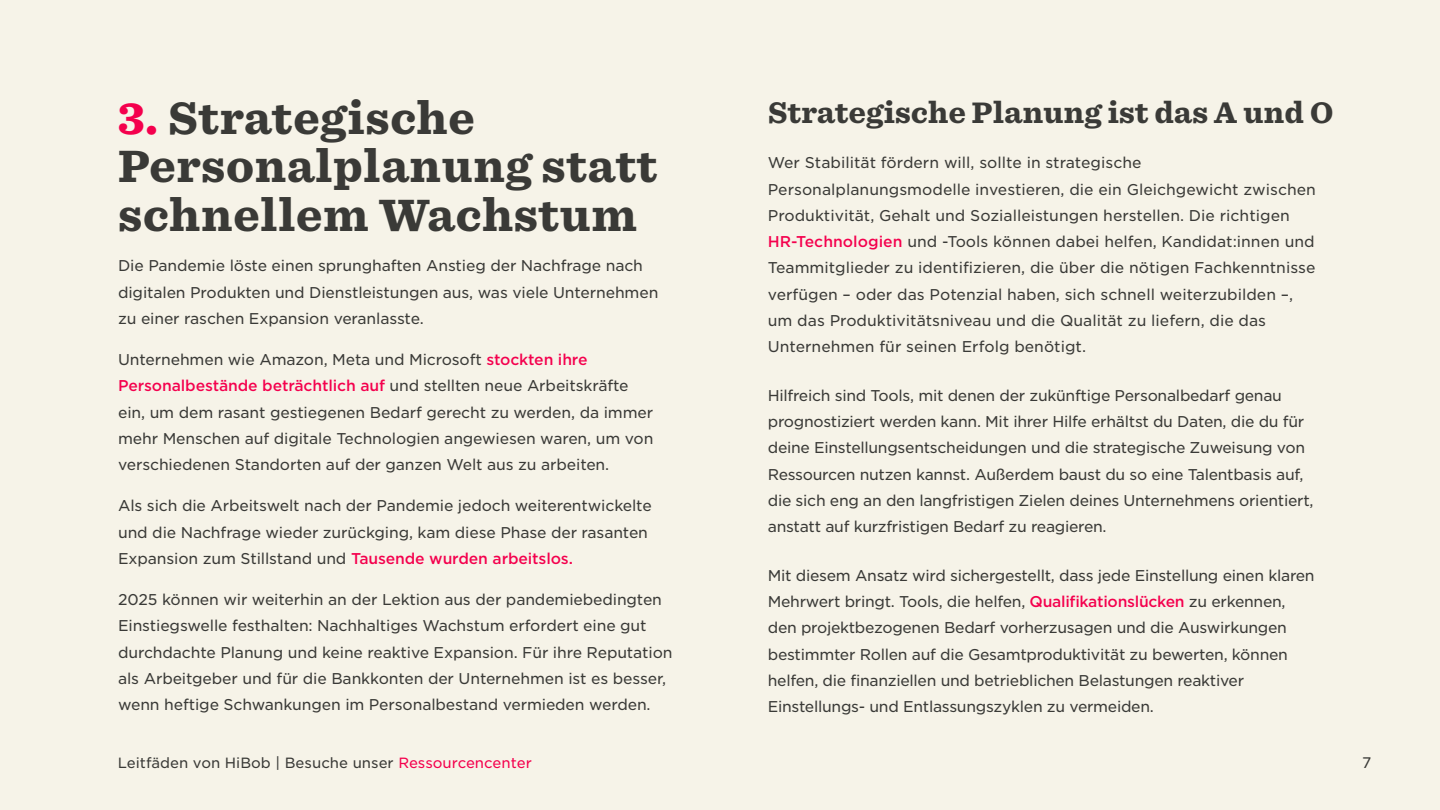
<style>
.page{position:relative;width:1440px;height:810px;background:#f6f3e8}
.page>*{position:absolute;margin:0;border:0;box-sizing:border-box;transform-origin:0 0}
.t1{font:900 43.5px/48.8px "Sentinel S Sm";color:#3a3a37}
.t2{font:900 28.5px "Sentinel S Sm";letter-spacing:-.01em;color:#3a3a37}
.t3{font:15px/26.2px "Gotham S Sm";letter-spacing:-.01em;color:#3a3a37}
.t4{font:14.7px "Gotham S Sm";color:#3a3a37}
.t5{font:14.25px "Gotham S Sm";color:#3a3a37}
.s1{color:#f4004d}
.s2{font-weight:500;color:#f4004d}
</style>
<div class="page">
<h1 class="t1" style="left:118px;top:93px;width:542px"><span class="s1">3.</span> Strategische<br>Personalplanung statt schnellem Wachstum</h1>
<p class="t3" style="left:118px;top:252px;width:542px">Die Pandemie löste einen sprunghaften Anstieg der Nachfrage nach digitalen Produkten und Dienstleistungen aus, was viele Unternehmen zu einer raschen Expansion veranlasste.</p>
<p class="t3" style="left:118px;top:346px;width:537px">Unternehmen wie Amazon, Meta und Microsoft <span class="s2">stockten ihre Personalbestände beträchtlich auf</span> und stellten neue Arbeitskräfte ein, um dem rasant gestiegenen Bedarf gerecht zu werden, da immer mehr Menschen auf digitale Technologien angewiesen waren, um von verschiedenen Standorten auf der ganzen Welt aus zu arbeiten.</p>
<p class="t3" style="left:118px;top:492px;width:535px">Als sich die Arbeitswelt nach der Pandemie jedoch weiterentwickelte und die Nachfrage wieder zurückging, kam diese Phase der rasanten<br>Expansion zum Stillstand und <span class="s2">Tausende wurden arbeitslos.</span></p>
<p class="t3" style="left:118px;top:586px;width:556px">2025 können wir weiterhin an der Lektion aus der pandemiebedingten Einstiegswelle festhalten: Nachhaltiges Wachstum erfordert eine gut durchdachte Planung und keine reaktive Expansion. Für ihre Reputation als Arbeitgeber und für die Bankkonten der Unternehmen ist es besser, wenn heftige Schwankungen im Personalbestand vermieden werden.</p>
<p class="t5" style="left:118px;top:753px;width:416px">Leitfäden von HiBob | Besuche unser <span class="s1">Ressourcencenter</span></p>
<h2 class="t2" style="left:768px;top:90px;width:567px">Strategische Planung ist das A und O</h2>
<p class="t3" style="left:768px;top:149px;width:550px">Wer Stabilität fördern will, sollte in strategische Personalplanungsmodelle investieren, die ein Gleichgewicht zwischen Produktivität, Gehalt und Sozialleistungen herstellen. Die richtigen <span class="s2">HR-Technologien</span> und -Tools können dabei helfen, Kandidat:innen und Teammitglieder zu identifizieren, die über die nötigen Fachkenntnisse verfügen – oder das Potenzial haben, sich schnell weiterzubilden ,– um das Produktivitätsniveau und die Qualität zu liefern, die das Unternehmen für seinen Erfolg benötigt.</p>
<p class="t3" style="left:768px;top:382px;width:547px">Hilfreich sind Tools, mit denen der zukünftige Personalbedarf genau prognostiziert werden kann. Mit ihrer Hilfe erhältst du Daten, die du für deine Einstellungsentscheidungen und die strategische Zuweisung von Ressourcen nutzen kannst. Außerdem baust du so eine Talentbasis auf, die sich eng an den langfristigen Zielen deines Unternehmens orientiert, anstatt auf kurzfristigen Bedarf zu reagieren.</p>
<p class="t3" style="left:768px;top:562px;width:548px">Mit diesem Ansatz wird sichergestellt, dass jede Einstellung einen klaren Mehrwert bringt. Tools, die helfen, <span class="s2">Qualifikationslücken</span> zu erkennen, den projektbezogenen Bedarf vorherzusagen und die Auswirkungen bestimmter Rollen auf die Gesamtproduktivität zu bewerten, können helfen, die finanziellen und betrieblichen Belastungen reaktiver Einstellungs- und Entlassungszyklen zu vermeiden.</p>
<p class="t4" style="left:1362px;top:753px;width:11px">7</p>
</div>
